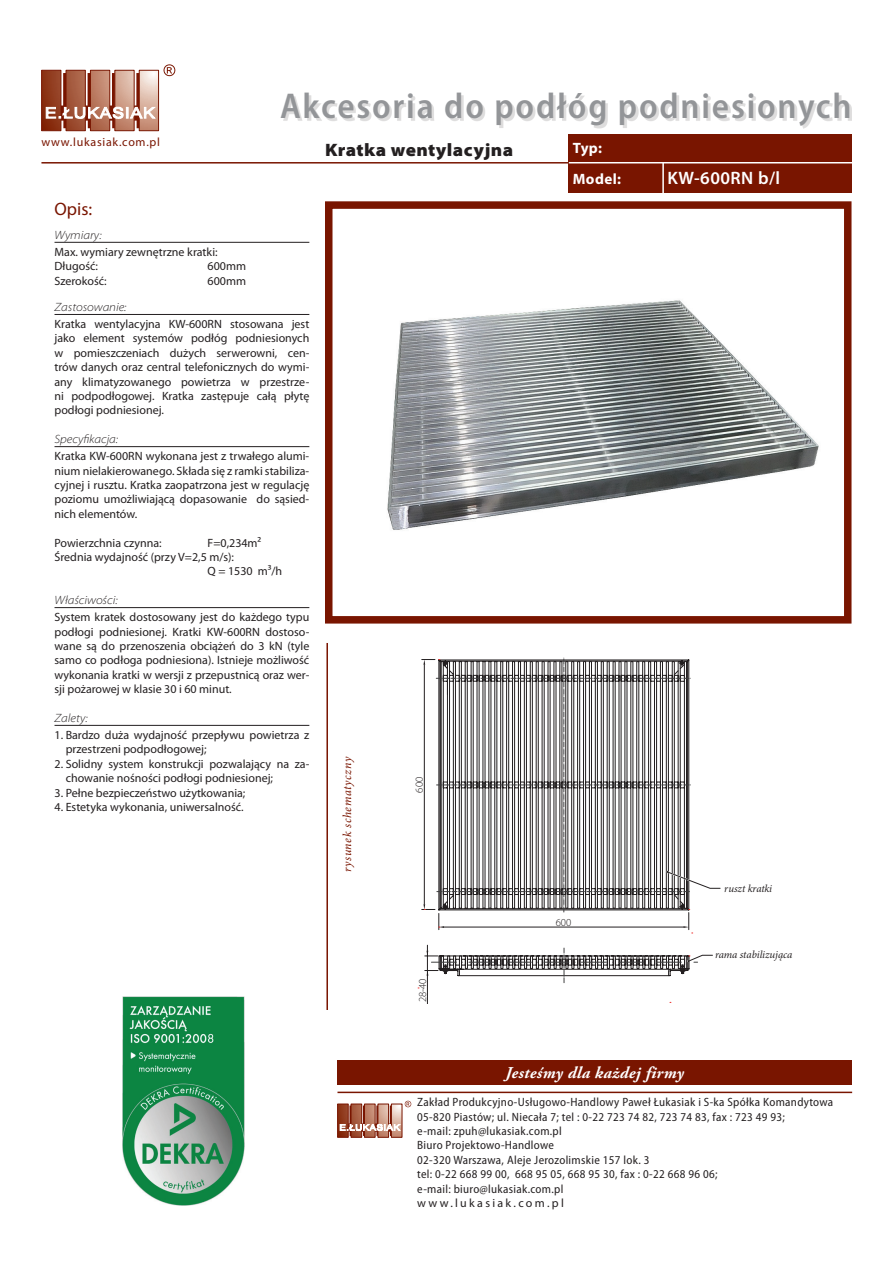
<style>
.page{position:relative;width:893px;height:1263px;background:#fff}
.page>*{position:absolute;margin:0;border:0;box-sizing:border-box;transform-origin:0 0}
.t1{font:600 semi-condensed 36px "Myriad Pro";letter-spacing:.05em;color:#939598}
.t2{font:900 semi-expanded 18px "Myriad Pro";letter-spacing:.025em;color:#231f20}
.t3{font:600 18px "Myriad Pro";letter-spacing:.025em;color:#fff}
.t4{font:18px "Myriad Pro";color:#791500}
.t5{font:italic 700 16.5px "Adobe Garamond Pro";letter-spacing:.025em;color:#fff}
.t6{font:700 15px/30.5px "Myriad Pro";letter-spacing:.025em;color:#fff}
.t7{font:12px/14.4px "Myriad Pro";color:#231f20}
.t8{font:semi-condensed 12px/14.4px "Myriad Pro";letter-spacing:.025em;color:#231f20}
.t9{font:italic 300 semi-expanded 12px "Myriad Pro";color:#231f20}
.t10{font:12px "Myriad Pro";letter-spacing:.19em;color:#231f20}
.t11{font:12px "Myriad Pro";letter-spacing:.06em;color:#791500}
.t12{font:italic 12px "Minion Pro";letter-spacing:.04em;color:#791500}
.t13{font:italic 10.65px "Minion Pro";letter-spacing:-.005em;color:#231f20}
.t14{font:300 10.65px "Myriad Pro";color:#231f20}
</style>
<div class="page">
<div style="left:569px;top:135px;width:283px;height:58px;background:#791500"></div>
<hr style="left:569px;top:162px;width:283px;height:1px;background:#fff">
<hr style="left:662px;top:163px;width:2px;height:30px;background:#fff">
<hr style="left:326px;top:643px;width:2px;height:367px;background:#791500">
<hr style="left:337px;top:1091px;width:515px;height:2px;background:#791500">
<hr style="left:41px;top:162px;width:528px;height:2px;background:#791500">
<img style="left:387px;top:300px;width:432px;height:230px">
<div style="left:325px;top:201px;width:526px;height:422px;border:8px solid #791500"></div>
<hr style="left:427px;top:945px;width:1px;height:59px;background:#231f20">
<svg style="left:425px;top:948px;width:288px;height:35px"></svg>
<svg style="left:422px;top:657px;width:298px;height:277px"></svg>
<svg style="left:337px;top:1101px;width:74px;height:36px"></svg>
<svg style="left:41px;top:64px;width:134px;height:67px"></svg>
<div style="left:337px;top:1060px;width:515px;height:25px;background:#791500"></div>
<img style="left:123px;top:996px;width:122px;height:209px">
<hr style="left:55px;top:242px;width:254px;height:1px;background:#231f20">
<hr style="left:55px;top:314px;width:254px;height:1px;background:#231f20">
<hr style="left:55px;top:446px;width:254px;height:1px;background:#231f20">
<hr style="left:55px;top:607px;width:254px;height:1px;background:#231f20">
<hr style="left:55px;top:725px;width:254px;height:1px;background:#231f20">
<svg style="left:323px;top:163px;width:193px;height:82px"></svg>
<div style="left:283px;top:95px;width:568px;height:33px;background:#231f20;opacity:.15"></div>
<p class="t11" style="left:41px;top:135px;width:120px">www.lukasiak.com.pl</p>
<h2 class="t4" style="left:55px;top:198px;width:39px">Opis:</h2>
<p class="t9" style="left:55px;top:229px;width:49px">Wymiary:</p>
<p class="t7" style="left:55px;top:244px;width:165px">Max. wymiary zewnętrzne kratki:<br>Długość:</p>
<p class="t7" style="left:208px;top:259px;width:40px">600mm</p>
<h1 class="t1" style="left:280px;top:87px;width:573px">Akcesoria do podłóg podniesionych</h1>
<h2 class="t2" style="left:325px;top:140px;width:190px">Kratka wentylacyjna</h2>
<p class="t6" style="left:573px;top:132px;width:50px">Typ:<br>Model:</p>
<h2 class="t3" style="left:667px;top:166px;width:114px">KW-600RN b/l</h2>
<p class="t7" style="left:55px;top:273px;width:54px">Szerokość:</p>
<p class="t7" style="left:208px;top:273px;width:40px">600mm</p>
<p class="t9" style="left:55px;top:301px;width:73px">Zastosowanie:</p>
<p class="t7" style="left:55px;top:317px;width:256px;text-align:justify">Kratka wentylacyjna KW-600RN stosowana jest jako element systemów podłóg podniesionych w pomieszczeniach dużych serwerowni, cen&shy;trów danych oraz central telefonicznych do wymi&shy;any klimatyzowanego powietrza w przestrze&shy;ni podpodłogowej. Kratka zastępuje całą płytę podłogi podniesionej.</p>
<p class="t9" style="left:55px;top:433px;width:65px">Specyfikacja:</p>
<p class="t7" style="left:55px;top:449px;width:256px;text-align:justify">Kratka KW-600RN wykonana jest z trwałego alumi&shy;nium nielakierowanego. Składa się z ramki stabiliza&shy;cyjnej i rusztu. Kratka zaopatrzona jest w regulację poziomu umożliwiającą dopasowanie do sąsied&shy;nich elementów.</p>
<p class="t7" style="left:55px;top:535px;width:109px">Powierzchnia czynna:</p>
<p class="t7" style="left:208px;top:535px;width:55px">F=0,234m2</p>
<p class="t7" style="left:55px;top:550px;width:181px">Średnia wydajność (przy V=2,5 m/s):</p>
<p class="t7" style="left:208px;top:564px;width:76px">Q = 1530 m3/h</p>
<p class="t9" style="left:55px;top:594px;width:65px">Właściwości:</p>
<p class="t7" style="left:55px;top:610px;width:256px;text-align:justify">System kratek dostosowany jest do każdego typu podłogi podniesionej. Kratki KW-600RN dostoso&shy;wane są do przenoszenia obciążeń do 3 kN (tyle samo co podłoga podniesiona). Istnieje możliwość wykonania kratki w wersji z przepustnicą oraz wer&shy;sji pożarowej w klasie 30 i 60 minut.</p>
<p class="t9" style="left:55px;top:712px;width:35px">Zalety:</p>
<p class="t7" style="left:66px;top:727px;width:245px;text-indent:-11px">1. Bardzo duża wydajność przepływu powietrza z przestrzeni podpodłogowej;</p>
<p class="t7" style="left:66px;top:756px;width:245px;text-indent:-11px">2. Solidny system konstrukcji pozwalający na za&shy;chowanie nośności podłogi podniesionej;</p>
<p class="t7" style="left:55px;top:785px;width:192px">3. Pełne bezpieczeństwo użytkowania;</p>
<p class="t7" style="left:55px;top:799px;width:191px">4. Estetyka wykonania, uniwersalność.</p>
<p class="t12" style="left:339px;top:872px;width:117px;rotate:-90deg">rysunek schematyczny</p>
<p class="t14" style="left:413px;top:793px;width:17px;rotate:-90deg">600</p>
<p class="t14" style="left:417px;top:1002px;width:26px;rotate:-90deg">28-40</p>
<p class="t14" style="left:556px;top:916px;width:17px">600</p>
<p class="t13" style="left:724px;top:881px;width:49px">ruszt kratki</p>
<p class="t13" style="left:715px;top:947px;width:79px">rama stabilizująca</p>
<h3 class="t5" style="left:506px;top:1063px;width:180px">Jesteśmy dla każdej firmy</h3>
<p class="t8" style="left:417px;top:1095px;width:418px">Zakład Produkcyjno-Usługowo-Handlowy Paweł Łukasiak i S-ka Spółka Komandytowa 05-820 Piastów; ul. Niecała 7; tel : 0-22 723 74 82, 723 74 83, fax : 723 49 93;<br>e-mail: zpuh@lukasiak.com.pl<br>Biuro Projektowo-Handlowe<br>02-320 Warszawa, Aleje Jerozolimskie 157 lok. 3<br>tel: 0-22 668 99 00, 668 95 05, 668 95 30, fax : 0-22 668 96 06;<br>e-mail: biuro@lukasiak.com.pl</p>
<p class="t10" style="left:417px;top:1195px;width:148px">www.lukasiak.com.pl</p>
</div>
